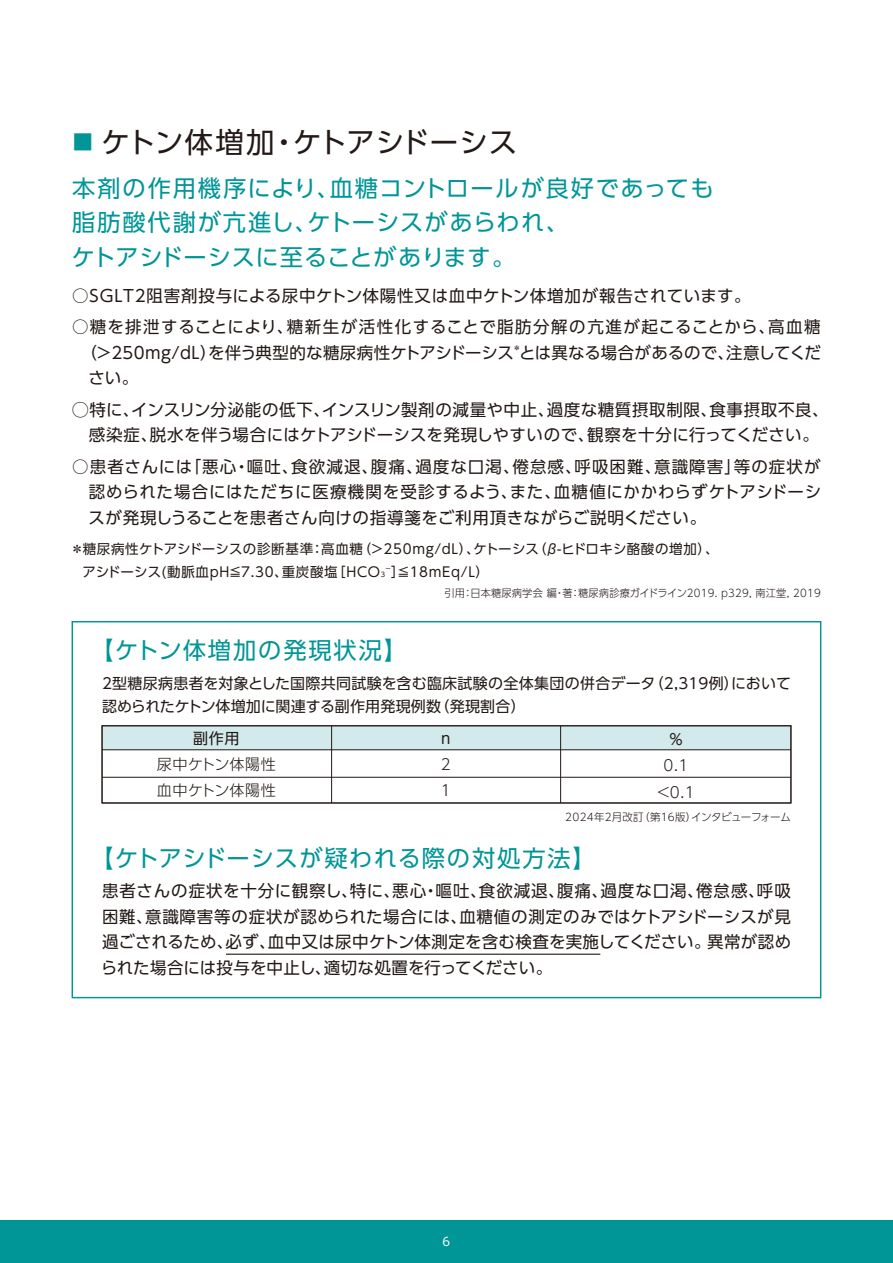
<style>
.page{position:relative;width:893px;height:1263px;background:#fff}
.page>*{position:absolute;margin:0;border:0;box-sizing:border-box;transform-origin:0 0}
.t1{font:28.5px "UD Shin Go Pro";letter-spacing:.015em;color:#231916}
.t2{font:23.25px/34.5px "UD Shin Go Pro";letter-spacing:.05em;color:#009597}
.t3{font:23.25px "UD Shin Go Pro";letter-spacing:.08em;color:#009597}
.t4{font:16.5px/25.5px "UD Shin Go Pro";letter-spacing:.025em;color:#231916;text-align:justify}
.t5{font:16.5px "UD Shin Go Pro";letter-spacing:.08em;color:#231916}
.t6{font:15px/22.8px "UD Shin Go Pro";letter-spacing:.015em;color:#231916}
.t7{font:300 15px/26.2px "UD Shin Go Pro";letter-spacing:.02em;color:#231916}
.t8{font:13.5px/22.5px "UD Shin Go Pro";letter-spacing:.05em;color:#231916}
.t9{font:11.7px "UD Shin Go NT Pro";color:#fff}
.t10{font:300 10.5px "UD Shin Go Pro";letter-spacing:.025em;color:#231916}
.s1{font-family:"Koz Go Pr 6 N";font-size:21.3px;color:#009597}
.s2{font-size:6.75px}
</style>
<div class="page">
<div style="left:0;top:1220px;width:893px;height:43px;background:#009597"></div>
<div style="left:102px;top:726px;width:689px;height:23px;background:#d2eaeb"></div>
<hr style="left:102px;top:777px;width:689px;height:1px;background:#231916">
<hr style="left:102px;top:749px;width:689px;height:1px;background:#231916">
<hr style="left:560px;top:726px;width:1px;height:77px;background:#231916">
<hr style="left:331px;top:726px;width:1px;height:77px;background:#231916">
<div style="left:102px;top:725px;width:689px;height:78px;border:1px solid #231916"></div>
<hr style="left:226px;top:954px;width:374px;height:1px;background:#231916">
<h1 class="t1" style="left:72px;top:119px;width:447px"><span class="s1">■</span> ケトン体増加・ケトアシドーシス</h1>
<h2 class="t2" style="left:72px;top:170px;width:643px">本剤の作用機序により、血糖コントロールが良好であっても脂肪酸代謝が亢進し、ケトーシスがあらわれ、<br>ケトアシドーシスに至ることがあります。</h2>
<p class="t4" style="left:72px;top:282px;width:680px">○SGLT2阻害剤投与による尿中ケトン体陽性又は血中ケトン体増加が報告されています。</p>
<p class="t5" style="left:72px;top:313px;width:750px">○糖を排泄することにより、糖新生が活性化することで脂肪分解の亢進が起こることから、高血糖</p>
<p class="t4" style="left:81px;top:339px;width:742px">（＞250mg/dL）を伴う典型的な糖尿病性ケトアシドーシス<sup>＊</sup>とは異なる場合があるので、注意してくだ</p>
<p class="t4" style="left:88px;top:365px;width:51px">さい。</p>
<p class="t4" style="left:72px;top:396px;width:758px;text-align:center">◯特に、インスリン分泌能の低下、インスリン製剤の減量や中止、過度な糖質摂取制限、食事摂取不良、感染症、脱水を伴う場合にはケトアシドーシスを発現しやすいので、観察を十分に行ってください。</p>
<p class="t4" style="left:88px;top:453px;width:734px;text-indent:-16px">○患者さんには「悪心・嘔吐、食欲減退、腹痛、過度な口渇、倦怠感、呼吸困難、意識障害」等の症状が認められた場合にはただちに医療機関を受診するよう、また、血糖値にかかわらずケトアシドーシスが発現しうることを患者さん向けの指導箋をご利用頂きながらご説明ください。</p>
<p class="t8" style="left:82px;top:538px;width:638px;text-indent:-12px">＊糖尿病性ケトアシドーシスの診断基準：高血糖（＞250mg/dL）、ケトーシス（β-ヒドロキシ酪酸の増加）、アシドーシス(動脈血pH≦7.30、重炭酸塩［HCO<span class="s2">3</span><sup>－</sup>］≦18mEq/L）</p>
<p class="t10" style="left:445px;top:584px;width:378px">引用：日本糖尿病学会 編・著：糖尿病診療ガイドライン2019. ｐ329, 南江堂, 2019</p>
<h2 class="t3" style="left:90px;top:631px;width:318px">【ケトン体増加の発現状況】</h2>
<p class="t6" style="left:102px;top:671px;width:691px">2型糖尿病患者を対象とした国際共同試験を含む臨床試験の全体集団の併合データ（2,319例）において認められたケトン体増加に関連する副作用発現例数（発現割合）</p>
<p class="t6" style="left:193px;top:726px;width:48px">副作用</p>
<p class="t7" style="left:157px;top:750px;width:121px">尿中ケトン体陽性血中ケトン体陽性</p>
<p class="t6" style="left:669px;top:728px;width:15px">%</p>
<p class="t7" style="left:656px;top:752px;width:41px;text-align:center">0.1＜0.1</p>
<p class="t10" style="left:565px;top:808px;width:227px">2024年2月改訂（第16版）インタビューフォーム</p>
<h2 class="t2" style="left:90px;top:840px;width:507px">【ケトアシドーシスが疑われる際の対処方法】</h2>
<p class="t4" style="left:101px;top:878px;width:692px">患者さんの症状を十分に観察し、特に、悪心・嘔吐、食欲減退、腹痛、過度な口渇、倦怠感、呼吸困難、意識障害等の症状が認められた場合には、血糖値の測定のみではケトアシドーシスが見過ごされるため、必ず、血中又は尿中ケトン体測定を含む検査を実施してください。異常が認められた場合には投与を中止し、適切な処置を行ってください。</p>
<p class="t6" style="left:441px;top:726px;width:11px">n</p>
<p class="t7" style="left:441px;top:750px;width:11px">2<br>1</p>
<p class="t9" style="left:443px;top:1232px;width:9px">6</p>
</div>
